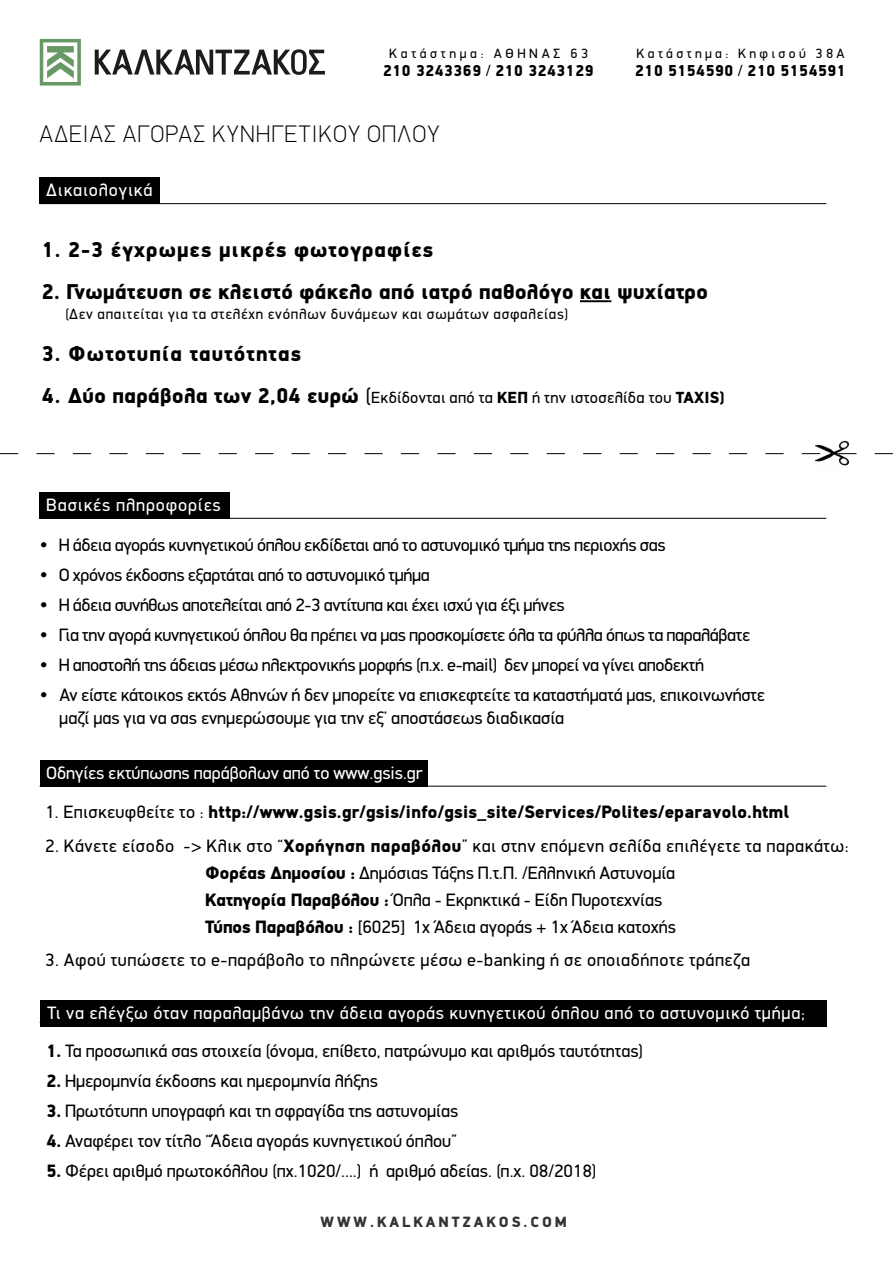
<style>
.page{position:relative;width:893px;height:1263px;background:#fff}
.page>*{position:absolute;margin:0;border:0;box-sizing:border-box;transform-origin:0 0}
.t1{font:100 24px "PF Din Display";letter-spacing:.05em;color:#000}
.t2{font:900 21.6px "PF Din Display";letter-spacing:.02em;color:#000}
.t3{font:900 21.6px "PF Din Display";letter-spacing:.05em;color:#000}
.t4{font:18px/27px "PF Din Display";color:#000}
.t5{font:18px "PF Din Display";letter-spacing:-.02em;color:#000}
.t6{font:18px "PF Din Display";letter-spacing:.03em;color:#000}
.t7{font:18px "PF Din Display";letter-spacing:.04em;color:#fff}
.t8{font:900 18px "PF Din Display";letter-spacing:.02em;color:#000}
.t9{font:18px "PF Din Display";color:#fff}
.t10{font:16.2px "PF Din Display";letter-spacing:.02em;color:#000}
.t11{font:900 15.9px "PF Din Display";letter-spacing:.04em;color:#000}
.t12{font:900 15px "PF Din Display";letter-spacing:.2em;color:#333334}
.t13{font:14.85px "PF Din Display";letter-spacing:.05em;color:#000}
.t14{font:13.5px "PF Din Display";letter-spacing:.25em;color:#000}
.t15{font:13.5px "PF Din Display";letter-spacing:.27em;color:#000}
.s1{font-weight:400}
.s2{font-weight:900;font-size:21.6px}
.s3{font-size:21.6px}
.s4{font-weight:900}
</style>
<div class="page">
<div style="left:40px;top:177px;width:120px;height:27px;background:#000"></div>
<div style="left:40px;top:492px;width:190px;height:26px;background:#000"></div>
<div style="left:40px;top:760px;width:388px;height:26px;background:#000"></div>
<div style="left:40px;top:1001px;width:786px;height:26px;background:#000"></div>
<svg style="left:0;top:453px;width:893px;height:1px"></svg>
<hr style="left:40px;top:203px;width:786px;height:1px;background:#000">
<hr style="left:40px;top:518px;width:786px;height:1px;background:#000">
<hr style="left:40px;top:786px;width:786px;height:1px;background:#000">
<img style="left:816px;top:440px;width:32px;height:26px">
<svg style="left:40px;top:39px;width:41px;height:47px"></svg>
<svg style="left:95px;top:49px;width:230px;height:26px"></svg>
<hr style="left:580px;top:300px;width:31px;height:2px;background:#000">
<p class="t15" style="left:389px;top:45px;width:200px">Κατάστημα: ΑΘΗΝΑΣ 63</p>
<p class="t14" style="left:636px;top:45px;width:209px">Κατάστημα: Κηφισού 38Α</p>
<p class="t11" style="left:383px;top:61px;width:212px">210 3243369 <span class="s1">/</span> 210 3243129</p>
<p class="t11" style="left:635px;top:61px;width:212px">210 5154590 <span class="s1">/</span> 210 5154591</p>
<h1 class="t1" style="left:40px;top:119px;width:401px">ΑΔΕΙΑΣ ΑΓΟΡΑΣ ΚΥΝΗΓΕΤΙΚΟΥ ΟΠΛΟΥ</h1>
<p class="t7" style="left:46px;top:179px;width:108px">Δικαιολογικά</p>
<p class="t3" style="left:42px;top:236px;width:393px">1. 2-3 έγχρωμες μικρές φωτογραφίες</p>
<p class="t2" style="left:42px;top:278px;width:667px">2. Γνωμάτευση σε κλειστό φάκελο από ιατρό παθολόγο και ψυχίατρο</p>
<p class="t13" style="left:65px;top:305px;width:505px">(Δεν απαιτείται για τα στελέχη ενόπλων δυνάμεων και σωμάτων ασφαλείας)</p>
<p class="t3" style="left:42px;top:340px;width:261px">3. Φωτοτυπία ταυτότητας</p>
<p class="t10" style="left:42px;top:388px;width:684px"><span class="s2">4. Δύο παράβολα των 2,04 ευρώ</span> <span class="s3">(</span>Eκδίδονται από τα <span class="s4">ΚΕΠ</span> ή την ιστοσελίδα του <span class="s4">TAXIS)</span></p>
<p class="t7" style="left:46px;top:494px;width:176px">Βασικές πληροφορίες</p>
<p class="t5" style="left:40px;top:534px;width:627px">• Η άδεια αγοράς κυνηγετικού όπλου εκδίδεται από το αστυνομικό τμήμα της περιοχής σας</p>
<p class="t5" style="left:40px;top:564px;width:392px">• Ο χρόνος έκδοσης εξαρτάται από το αστυνομικό τμήμα</p>
<p class="t5" style="left:40px;top:594px;width:526px">• Η άδεια συνήθως αποτελείται από 2-3 αντίτυπα και έχει ισχύ για έξι μήνες</p>
<p class="t5" style="left:40px;top:624px;width:712px">• Για την αγορά κυνηγετικού όπλου θα πρέπει να μας προσκομίσετε όλα τα φύλλα όπως τα παραλάβατε</p>
<p class="t5" style="left:40px;top:654px;width:666px">• Η αποστολή της άδειας μέσω ηλεκτρονικής μορφής (π.χ. e-mail) δεν μπορεί να γίνει αποδεκτή</p>
<p class="t4" style="left:59px;top:684px;width:707px;line-height:22.5px;text-indent:-20px">• Αν είστε κάτοικος εκτός Αθηνών ή δεν μπορείτε να επισκεφτείτε τα καταστήματά μας, επικοινωνήστε μαζί μας για να σας ενημερώσουμε για την εξ’ αποστάσεως διαδικασία</p>
<p class="t9" style="left:46px;top:762px;width:378px">Οδηγίες εκτύπωσης παράβολων από το www.gsis.gr</p>
<p class="t8" style="left:45px;top:800px;width:746px"><span class="s1">1. Επισκευφθείτε το :</span> http://www.gsis.gr/gsis/info/gsis_site/Services/Polites/eparavolo.html</p>
<p class="t6" style="left:45px;top:835px;width:805px">2. Κάνετε είσοδο -&gt; Κλικ στο “<span class="s4">Χορήγηση παραβόλου</span>” και στην επόμενη σελίδα επιλέγετε τα παρακάτω:</p>
<p class="t4" style="left:205px;top:859px;width:472px"><span class="s4">Φορέας Δημοσίου :</span> Δημόσιας Τάξης Π.τ.Π. /Ελληνική Αστυνομία<br><span class="s4">Κατηγορία Παραβόλου :</span> Όπλα - Εκρηκτικά - Είδη Πυροτεχνίας<br><span class="s4">Τύπος Παραβόλου :</span> [6025] 1χ Άδεια αγοράς + 1χ Άδεια κατοχής</p>
<p class="t6" style="left:45px;top:949px;width:706px">3. Αφού τυπώσετε το e-παράβολο το πληρώνετε μέσω e-banking ή σε οποιαδήποτε τράπεζα</p>
<p class="t7" style="left:47px;top:1002px;width:759px">Τι να ελέγξω όταν παραλαμβάνω την άδεια αγοράς κυνηγετικού όπλου από το αστυνομικό τμήμα;</p>
<p class="t4" style="left:46px;top:1037px;width:598px"><span class="s4">1.</span> Τα προσωπικά σας στοιχεία (όνομα, επίθετο, πατρώνυμο και αριθμός ταυτότητας)</p>
<p class="t4" style="left:46px;top:1067px;width:333px"><span class="s4">2.</span> Ημερομηνία έκδοσης και ημερομηνία λήξης</p>
<p class="t4" style="left:46px;top:1097px;width:413px"><span class="s4">3.</span> Πρωτότυπη υπογραφή και τη σφραγίδα της αστυνομίας</p>
<p class="t4" style="left:46px;top:1127px;width:412px"><span class="s4">4.</span> Αναφέρει τον τίτλο “Άδεια αγοράς κυνηγετικού όπλου”</p>
<p class="t4" style="left:46px;top:1157px;width:551px"><span class="s4">5.</span> Φέρει αριθμό πρωτοκόλλου (πχ.1020/....) ή αριθμό αδείας. (π.χ. 08/2018)</p>
<p class="t12" style="left:321px;top:1213px;width:248px">WWW.KALKANTZAKOS.COM</p>
</div>
